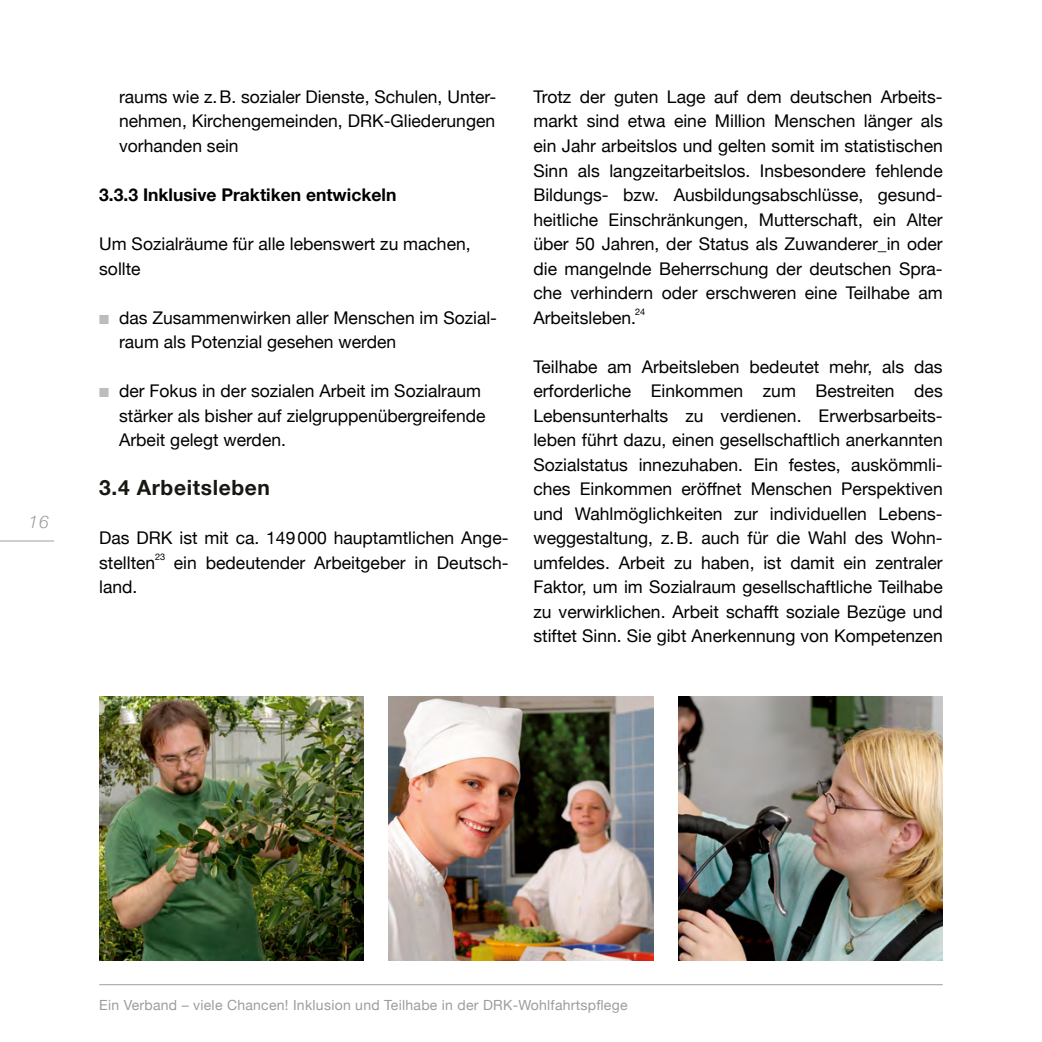
<style>
.page{position:relative;width:1042px;height:1042px;background:#fff}
.page>*{position:absolute;margin:0;border:0;box-sizing:border-box;transform-origin:0 0}
.t1{font:700 21px "Helvetica Neue";letter-spacing:.03em;color:#181813}
.t2{font:17.5px/24.5px "Helvetica Neue";color:#000}
.t3{font:700 17.5px "Helvetica Neue";color:#000}
.t4{font:italic 300 17.5px "Helvetica Neue";color:#9c9d9d}
.t5{font:14px "Helvetica Neue";letter-spacing:.02em;color:#9c9d9d}
.t6{font:13.12px "Zapf Dingbats ITC";color:#bbbcbd}
.t7{font:9.1px "Helvetica Neue";color:#000}
</style>
<div class="page">
<img style="left:99px;top:696px;width:265px;height:264px">
<img style="left:678px;top:696px;width:265px;height:264px">
<img style="left:389px;top:696px;width:264px;height:264px">
<hr style="left:0;top:540px;width:54px;height:1px;background:#9c9d9d">
<hr style="left:99px;top:984px;width:844px;height:1px;background:#9c9d9d">
<p class="t4" style="left:29px;top:508px;width:22px">16</p>
<p class="t2" style="left:119px;top:85px;width:379px;text-align:justify">raums wie z.B. sozialer Dienste, Schulen, Unter&shy;nehmen, Kirchengemeinden, DRK-Gliederungen vorhanden sein</p>
<h3 class="t3" style="left:99px;top:181px;width:299px">3.3.3 Inklusive Praktiken entwickeln</h3>
<p class="t2" style="left:99px;top:232px;width:373px">Um Sozialräume für alle lebenswert zu machen, sollte</p>
<p class="t2" style="left:119px;top:306px;width:379px">das Zusammenwirken aller Menschen im Sozial&shy;raum als Potenzial gesehen werden</p>
<p class="t2" style="left:119px;top:379px;width:368px">der Fokus in der sozialen Arbeit im Sozialraum stärker als bisher auf zielgruppenübergreifende<br>Arbeit gelegt werden.</p>
<h2 class="t1" style="left:99px;top:471px;width:172px">3.4 Arbeitsleben</h2>
<p class="t2" style="left:99px;top:526px;width:411px">Das DRK ist mit ca. 149000 hauptamtlichen Ange&shy;stellten</p>
<p class="t6" style="left:99px;top:313px;width:11px">■</p>
<p class="t6" style="left:99px;top:386px;width:11px">■</p>
<p class="t7" style="left:155px;top:550px;width:11px">23</p>
<p class="t2" style="left:174px;top:551px;width:336px">ein bedeutender Arbeitgeber in Deutsch-</p>
<p class="t2" style="left:99px;top:575px;width:40px">land.</p>
<p class="t2" style="left:533px;top:85px;width:411px;text-align:justify">Trotz der guten Lage auf dem deutschen Arbeits&shy;markt sind etwa eine Million Menschen länger als ein Jahr arbeitslos und gelten somit im statistischen Sinn als langzeitarbeitslos. Insbesondere fehlende Bildungs- bzw. Ausbildungsabschlüsse, gesund&shy;heitliche Einschränkungen, Mutterschaft, ein Alter über 50 Jahren, der Status als Zuwanderer_in oder die mangelnde Beherrschung der deutschen Spra&shy;che verhindern oder erschweren eine Teilhabe am Arbeitsleben.</p>
<p class="t7" style="left:635px;top:305px;width:11px">24</p>
<p class="t2" style="left:533px;top:355px;width:411px;text-align:justify">Teilhabe am Arbeitsleben bedeutet mehr, als das erforderliche Einkommen zum Bestreiten des Lebensunterhalts zu verdienen. Erwerbsarbeits&shy;leben führt dazu, einen gesellschaftlich anerkannten Sozialstatus innezuhaben. Ein festes, auskömmli&shy;ches Einkommen eröffnet Menschen Perspektiven und Wahlmöglichkeiten zur individuellen Lebens&shy;weggestaltung, z.B. auch für die Wahl des Wohn&shy;umfeldes. Arbeit zu haben, ist damit ein zentraler Faktor, um im Sozialraum gesellschaftliche Teilhabe zu verwirklichen. Arbeit schafft soziale Bezüge und stiftet Sinn. Sie gibt Anerkennung von Kompetenzen</p>
<p class="t5" style="left:99px;top:994px;width:530px">Ein Verband – viele Chancen! Inklusion und Teilhabe in der DRK-Wohlfahrtspflege</p>
</div>
